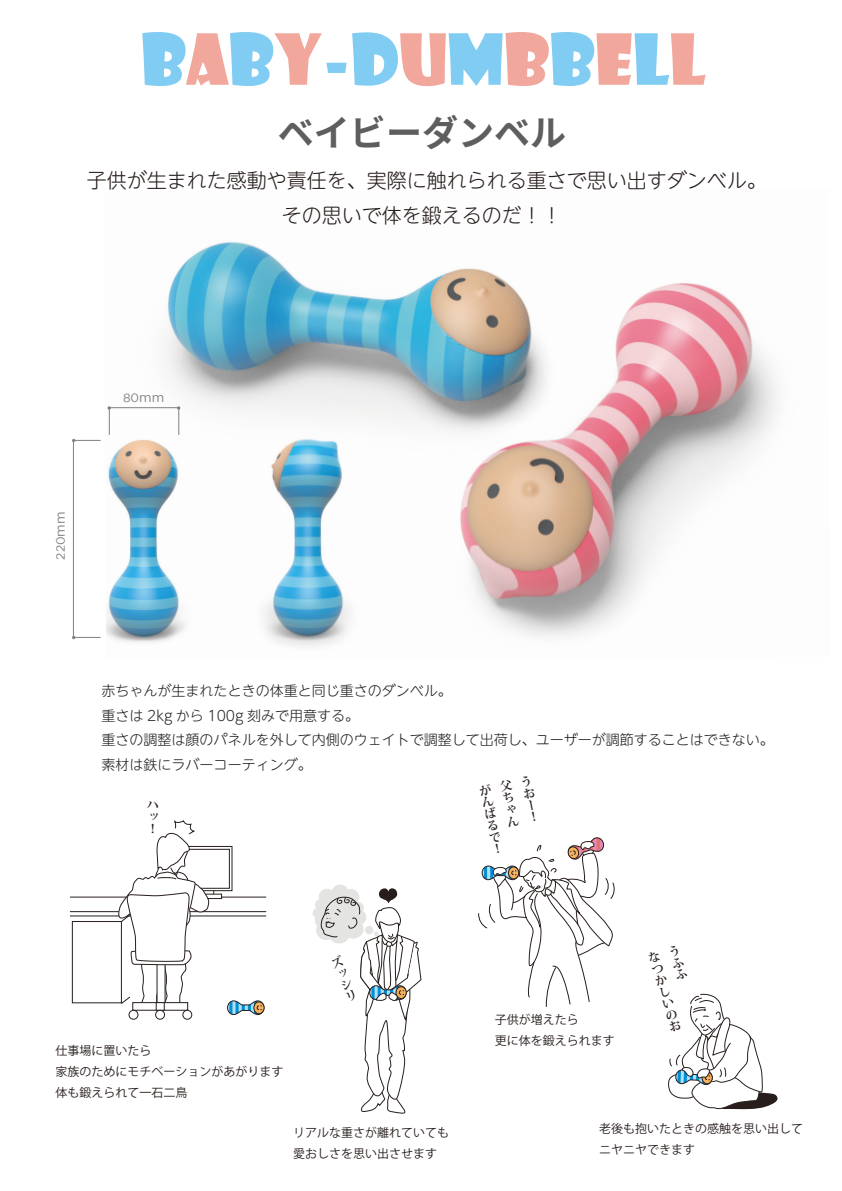
<style>
.page{position:relative;width:842px;height:1191px;background:#fff}
.page>*{position:absolute;margin:0;border:0;box-sizing:border-box;transform-origin:0 0}
.t1{font:68.6px "Showcard Gothic";color:#80ccf2}
.t2{font:700 36px "Source Han Sans JP";color:#5e5e5e}
.t3{font:300 20px/35px "UD Shin M Go Pr 6 N";color:#271e1c;text-align:center}
.t4{font:300 14px/24.5px "UD Shin M Go Pr 6 N";color:#202020}
.t5{font:12px/21px "Koz Go Pr 6 N";color:#271e1c}
.t6{font:700 12px/12px "Koz Min Pro";color:#271e1c;text-align:justify}
.t7{font:12px "Gotham";color:#808080}
.s1{color:#f2a79c}
.s2{font-size:13.2px}
</style>
<div class="page">
<hr style="left:70px;top:911px;width:196px;height:1px;background:#271e1c">
<hr style="left:70px;top:896px;width:196px;height:1px;background:#271e1c">
<hr style="left:70px;top:915px;width:196px;height:1px;background:#271e1c">
<svg style="left:209px;top:893px;width:13px;height:6px"></svg>
<svg style="left:209px;top:846px;width:23px;height:45px"></svg>
<div style="left:175px;top:849px;width:54px;height:39px;background:#fff"></div>
<div style="left:175px;top:849px;width:55px;height:39px;border:1px solid #271e1c"></div>
<div style="left:72px;top:921px;width:50px;height:82px;background:#fff;border:1px solid #271e1c"></div>
<svg style="left:132px;top:1002px;width:56px;height:8px"></svg>
<svg style="left:478px;top:837px;width:137px;height:170px"></svg>
<svg style="left:313px;top:884px;width:109px;height:230px"></svg>
<svg style="left:116px;top:820px;width:93px;height:189px"></svg>
<img style="left:106px;top:241px;width:671px;height:406px">
<svg style="left:72px;top:439px;width:29px;height:3px"></svg>
<svg style="left:72px;top:636px;width:29px;height:3px"></svg>
<hr style="left:73px;top:440px;width:1px;height:197px;background:#808080">
<svg style="left:177px;top:406px;width:3px;height:29px"></svg>
<svg style="left:108px;top:406px;width:3px;height:29px"></svg>
<hr style="left:109px;top:407px;width:70px;height:1px;background:#808080">
<svg style="left:227px;top:1000px;width:38px;height:15px"></svg>
<div style="left:182px;top:1009px;width:10px;height:10px;border:1px solid #271e1c;border-radius:50%"></div>
<div style="left:129px;top:1009px;width:9px;height:10px;border:1px solid #271e1c;border-radius:50%"></div>
<div style="left:155px;top:1009px;width:10px;height:10px;border:1px solid #271e1c;border-radius:50%"></div>
<svg style="left:668px;top:993px;width:110px;height:117px"></svg>
<h1 class="t1" style="left:141px;top:14px;width:566px">B<span class="s1">A</span>B<span class="s1">Y</span>-D<span class="s1">U</span>M<span class="s1">B</span>B<span class="s1">E</span>L<span class="s1">L</span></h1>
<h2 class="t2" style="left:278px;top:112px;width:289px">ベイビーダンベル</h2>
<h3 class="t3" style="left:87px;top:161px;width:682px">子供が生まれた感動や責任を、実際に触れられる重さで思い出すダンベル。その思いで体を鍛えるのだ！！</h3>
<p class="t7" style="left:54px;top:559px;width:50px;rotate:-90deg">220<span class="s2">mm</span></p>
<p class="t7" style="left:123px;top:391px;width:43px">80<span class="s2">mm</span></p>
<p class="t4" style="left:102px;top:678px;width:673px">赤ちゃんが生まれたときの体重と同じ重さのダンベル。<br>重さは 2kg から 100g 刻みで用意する。<br>重さの調整は顔のパネルを外して内側のウェイトで調整して出荷し、ユーザーが調節することはできない。素材は鉄にラバーコーティング。</p>
<p class="t6" style="left:147px;top:797px;width:13px">ハッ！</p>
<p class="t6" style="left:499px;top:780px;width:8px;rotate:-12deg">父ちゃん</p>
<p class="t6" style="left:519px;top:776px;width:8px;rotate:-12deg">うおー！</p>
<p class="t6" style="left:478px;top:785px;width:8px;rotate:-12deg">がんばるで！</p>
<p class="t6" style="left:329px;top:959px;width:8px;rotate:-24deg">ズッシリ</p>
<p class="t5" style="left:55px;top:1040px;width:229px">仕事場に置いたら<br>家族のためにモチベーションがあがります体も鍛えられて一石二鳥</p>
<p class="t5" style="left:293px;top:1122px;width:157px">リアルな重さが離れていても愛おしさを思い出させます</p>
<p class="t5" style="left:495px;top:1009px;width:121px">子供が増えたら<br>更に体を鍛えられます</p>
<p class="t6" style="left:646px;top:953px;width:8px;rotate:-17deg">なつかしいのお</p>
<p class="t5" style="left:599px;top:1118px;width:205px">老後も抱いたときの感触を思い出してニヤニヤできます</p>
</div>
